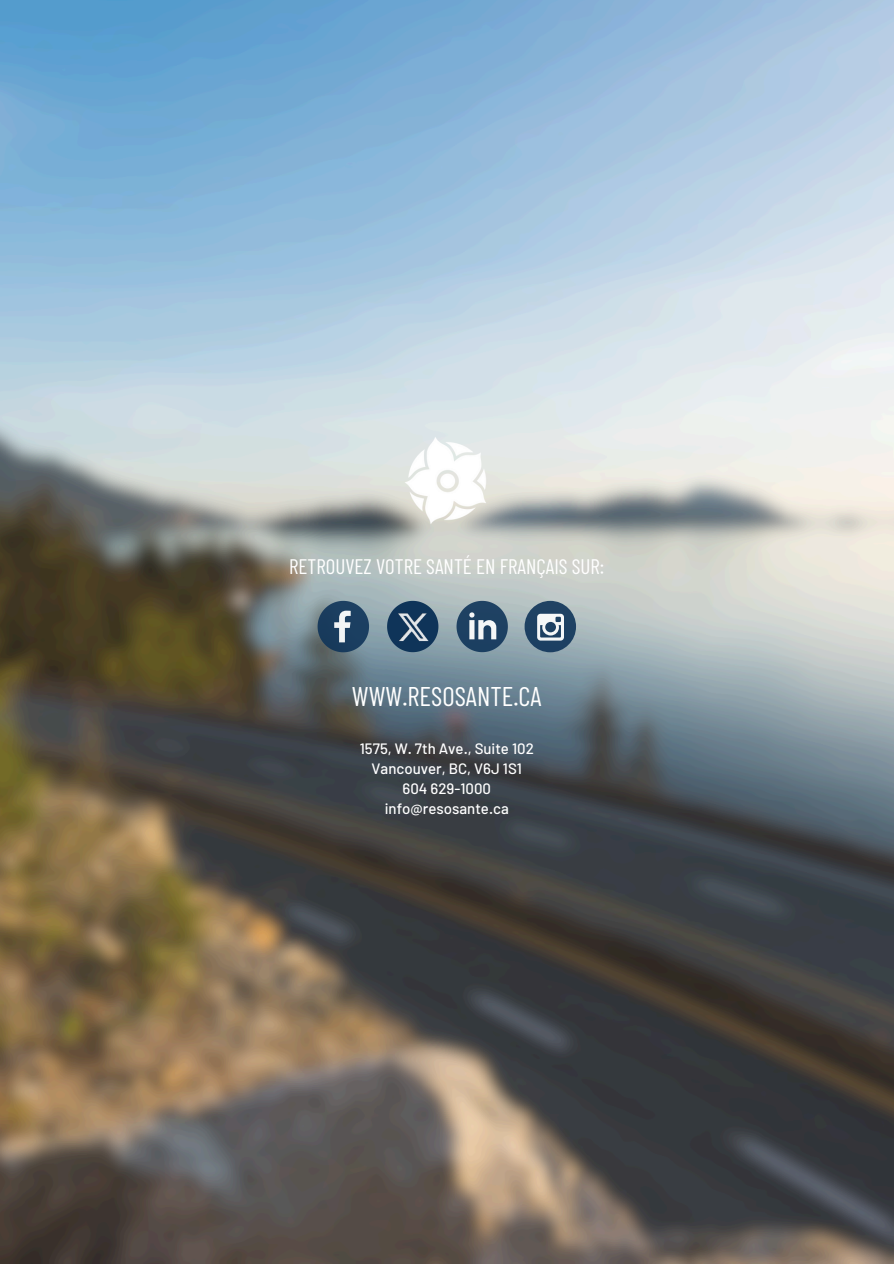
<style>
.page{position:relative;width:894px;height:1264px;background:#fff}
.page>*{position:absolute;margin:0;border:0;box-sizing:border-box;transform-origin:0 0}
.t1{font:27px "Barlow Condensed";color:#fff}
.t2{font:21px "Barlow Condensed";color:#fff}
.t3{font:500 15px "Barlow";color:#fff}
</style>
<div class="page">
<img style="left:0;top:0;width:893px;height:1263px">
<svg style="left:317px;top:601px;width:52px;height:51px"></svg>
<svg style="left:387px;top:601px;width:51px;height:51px"></svg>
<svg style="left:456px;top:601px;width:51px;height:51px"></svg>
<div style="left:524px;top:601px;width:52px;height:51px;background:#1e4163;border-radius:50%"></div>
<svg style="left:537px;top:613px;width:27px;height:27px"></svg>
<img style="left:396px;top:610px;width:33px;height:33px">
<img style="left:396px;top:430px;width:101px;height:100px">
<h2 class="t2" style="left:289px;top:553px;width:316px">RETROUVEZ VOTRE SANTÉ EN FRANÇAIS SUR:</h2>
<p class="t1" style="left:352px;top:679px;width:191px">WWW.RESOSANTE.CA</p>
<p class="t3" style="left:360px;top:738px;width:175px">1575, W. 7th Ave., Suite 102</p>
<p class="t3" style="left:371px;top:758px;width:152px">Vancouver, BC, V6J 1S1</p>
<p class="t3" style="left:402px;top:779px;width:90px">604 629-1000</p>
<p class="t3" style="left:385px;top:799px;width:125px">info@resosante.ca</p>
</div>
